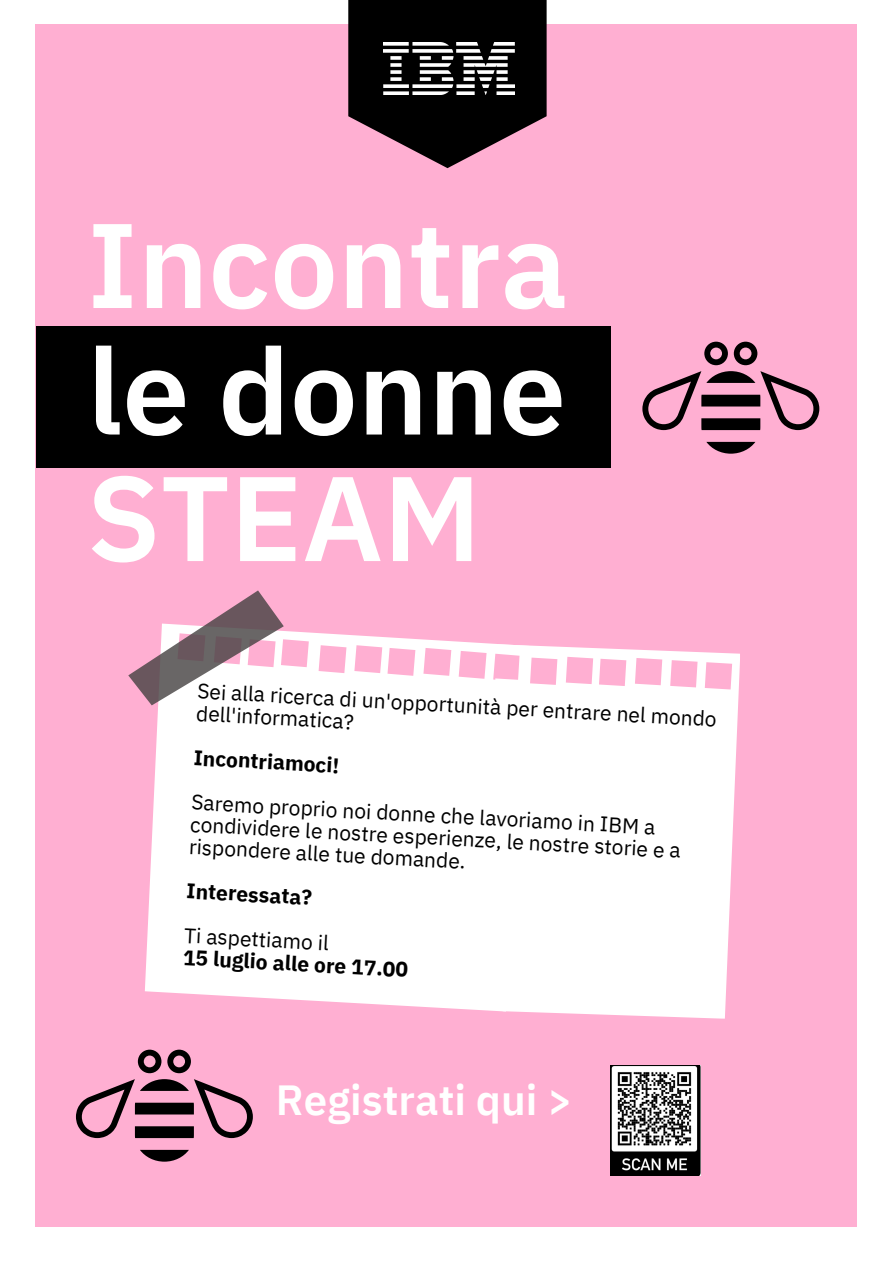
<style>
.page{position:relative;width:894px;height:1264px;background:#fff}
.page>*{position:absolute;margin:0;border:0;box-sizing:border-box;transform-origin:0 0}
.t1{font:600 120.15px/126.4px "IBM Plex Sans Hebrew";color:#fff;text-align:justify}
.t2{font:600 42px "IBM Plex Sans Hebrew";color:#fff}
.t3{font:21px/44.2px "IBM Plex Sans";color:#000}
.t4{font:700 21px "IBM Plex Sans";color:#000}
</style>
<div class="page">
<div style="left:35px;top:25px;width:821px;height:1202px;background:#ffafd2"></div>
<svg style="left:348px;top:0;width:198px;height:168px"></svg>
<img style="left:383px;top:43px;width:131px;height:51px">
<div style="left:36px;top:326px;width:574px;height:142px;background:#000"></div>
<svg style="left:76px;top:1049px;width:177px;height:112px"></svg>
<svg style="left:642px;top:341px;width:177px;height:112px"></svg>
<svg style="left:145px;top:631px;width:349px;height:380px;background:#fff7fa"></svg>
<svg style="left:128px;top:590px;width:156px;height:115px"></svg>
<svg style="left:494px;top:644px;width:246px;height:375px;background:#fff6fa"></svg>
<svg style="left:494px;top:643px;width:2px;height:79px"></svg>
<img style="left:610px;top:1065px;width:90px;height:110px">
<h1 class="t1" style="left:87px;top:211px;width:482px">Incontra le donne STEAM</h1>
<p class="t3" style="left:198px;top:669px;width:521px;rotate:3deg">Sei alla ricerca di un'opportunità per entrare nel mondo</p>
<p class="t4" style="left:194px;top:743px;width:147px;rotate:3deg">Incontriamoci!</p>
<p class="t3" style="left:197px;top:690px;width:159px;rotate:3deg">dell'informatica?</p>
<p class="t3" style="left:192px;top:779px;width:466px;rotate:3deg">Saremo proprio noi donne che lavoriamo in IBM a rispondere alle tue domande.</p>
<p class="t4" style="left:187px;top:876px;width:127px;rotate:3deg">Interessata?</p>
<p class="t3" style="left:185px;top:912px;width:146px;rotate:3deg">Ti aspettiamo il</p>
<p class="t4" style="left:184px;top:943px;width:227px;rotate:3deg">15 luglio alle ore 17.00</p>
<p class="t3" style="left:191px;top:802px;width:492px;rotate:3deg">condividere le nostre esperienze, le nostre storie e a</p>
<h2 class="t2" style="left:276px;top:1081px;width:298px">Registrati qui &gt;</h2>
</div>
